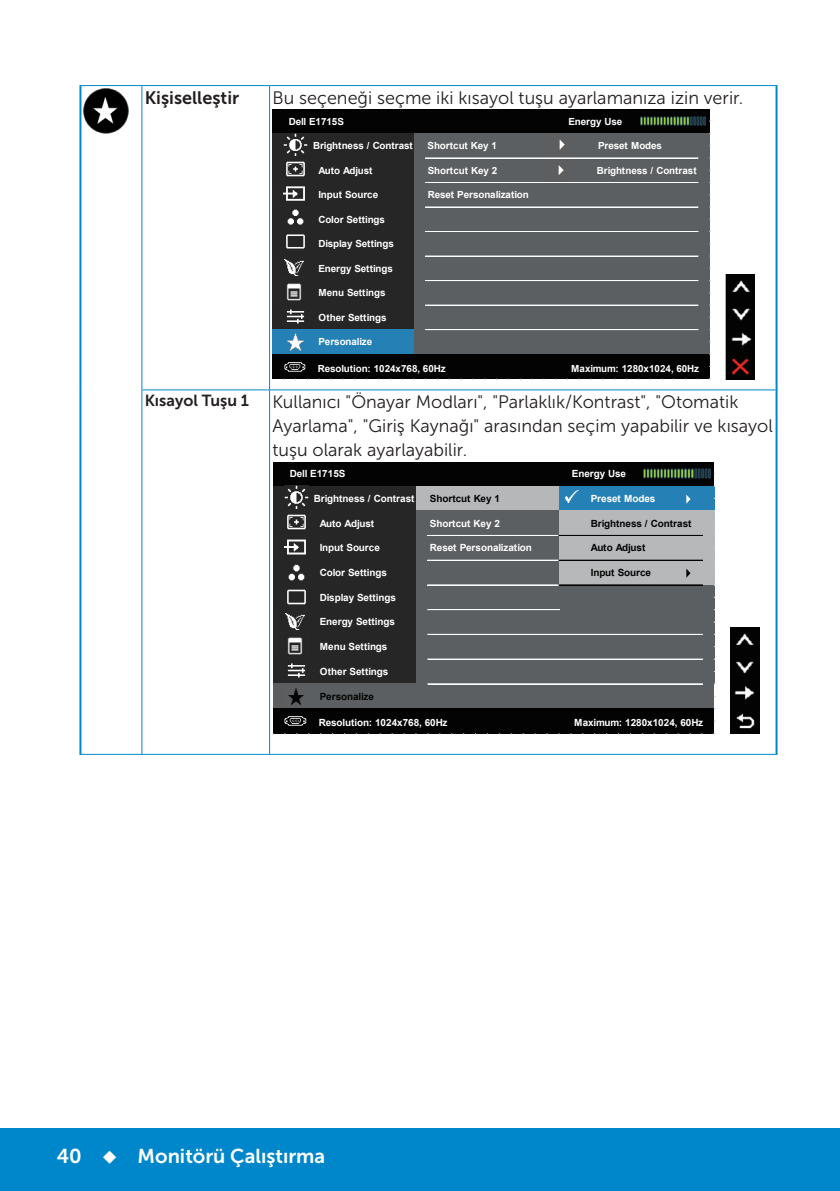
<style>
.page{position:relative;width:840px;height:1191px;background:#fff}
.page>*{position:absolute;margin:0;border:0;box-sizing:border-box;transform-origin:0 0}
.t1{font:20px "Museo Sans For Dell 700";color:#fff}
.Table_Paragraph{font:18px/24px "Museo Sans For Dell 300";color:#231f20}
.Table_Paragraph-2{font:18px "Museo Sans For Dell 700";color:#231f20}
.Table_Paragraph-3{font:16px "Museo Sans For Dell 700";color:#231f20}
.t2{font:700 9.8px "Arial";letter-spacing:-.005em;color:#fff}
.t3{font:700 9.8px "Arial";letter-spacing:-.01em;color:#030303}
</style>
<div class="page">
<div style="left:0;top:1128px;width:839px;height:63px;background:#0087cb"></div>
<hr style="left:79px;top:86px;width:2px;height:304px;background:#0087cb">
<hr style="left:79px;top:390px;width:2px;height:364px;background:#0087cb">
<hr style="left:79px;top:85px;width:63px;height:1px;background:#0087cb">
<hr style="left:141px;top:86px;width:1px;height:304px;background:#0087cb">
<hr style="left:142px;top:85px;width:127px;height:1px;background:#0087cb">
<hr style="left:269px;top:86px;width:1px;height:304px;background:#0087cb">
<hr style="left:775px;top:86px;width:2px;height:304px;background:#0087cb">
<hr style="left:269px;top:85px;width:508px;height:1px;background:#0087cb">
<hr style="left:141px;top:390px;width:1px;height:364px;background:#0087cb">
<hr style="left:142px;top:389px;width:127px;height:1px;background:#0087cb">
<hr style="left:269px;top:390px;width:1px;height:364px;background:#0087cb">
<hr style="left:775px;top:390px;width:2px;height:364px;background:#0087cb">
<hr style="left:269px;top:389px;width:506px;height:1px;background:#0087cb">
<hr style="left:79px;top:754px;width:63px;height:1px;background:#0087cb">
<hr style="left:142px;top:754px;width:127px;height:1px;background:#0087cb">
<hr style="left:269px;top:754px;width:508px;height:1px;background:#0087cb">
<img style="left:83px;top:88px;width:46px;height:46px">
<img style="left:725px;top:275px;width:29px;height:104px">
<div style="left:272px;top:109px;width:437px;height:25px;background:#030303"></div>
<div style="left:272px;top:133px;width:142px;height:50px;background:#262626"></div>
<div style="left:413px;top:133px;width:296px;height:50px;background:#5c5f61"></div>
<div style="left:272px;top:182px;width:36px;height:25px;background:#272727"></div>
<div style="left:307px;top:182px;width:107px;height:25px;background:#262626"></div>
<div style="left:413px;top:182px;width:296px;height:25px;background:#5c5f61"></div>
<div style="left:272px;top:207px;width:142px;height:49px;background:#262626"></div>
<div style="left:413px;top:207px;width:296px;height:49px;background:#5c5f61"></div>
<div style="left:272px;top:256px;width:36px;height:49px;background:#272727"></div>
<div style="left:307px;top:256px;width:107px;height:49px;background:#262626"></div>
<div style="left:413px;top:256px;width:296px;height:49px;background:#5c5f61"></div>
<div style="left:272px;top:305px;width:142px;height:25px;background:#262626"></div>
<div style="left:413px;top:305px;width:296px;height:25px;background:#5c5f61"></div>
<div style="left:272px;top:329px;width:142px;height:25px;background:#2581b5"></div>
<div style="left:413px;top:329px;width:296px;height:25px;background:#5c5f61"></div>
<div style="left:272px;top:354px;width:437px;height:25px;background:#030303"></div>
<hr style="left:425px;top:158px;width:272px;height:1px;background:#fff">
<hr style="left:425px;top:182px;width:272px;height:1px;background:#fff">
<hr style="left:425px;top:207px;width:272px;height:1px;background:#fff">
<hr style="left:425px;top:231px;width:272px;height:1px;background:#fff">
<hr style="left:425px;top:256px;width:272px;height:1px;background:#fff">
<hr style="left:425px;top:280px;width:272px;height:1px;background:#fff">
<hr style="left:425px;top:305px;width:272px;height:1px;background:#fff">
<hr style="left:425px;top:329px;width:272px;height:1px;background:#fff">
<img style="left:284px;top:133px;width:23px;height:68px">
<img style="left:286px;top:209px;width:19px;height:40px">
<img style="left:286px;top:309px;width:19px;height:42px">
<img style="left:559px;top:139px;width:6px;height:11px">
<img style="left:558px;top:165px;width:6px;height:10px">
<img style="left:640px;top:116px;width:66px;height:10px">
<img style="left:286px;top:283px;width:16px;height:18px">
<img style="left:284px;top:259px;width:20px;height:17px">
<img style="left:284px;top:362px;width:21px;height:10px">
<img style="left:730px;top:627px;width:29px;height:106px">
<div style="left:273px;top:462px;width:441px;height:24px;background:#030303"></div>
<div style="left:273px;top:486px;width:143px;height:25px;background:#262626"></div>
<div style="left:415px;top:486px;width:144px;height:25px;background:#b6b7b9"></div>
<div style="left:558px;top:486px;width:156px;height:25px;background:#2581b5"></div>
<div style="left:273px;top:511px;width:143px;height:25px;background:#262626"></div>
<div style="left:415px;top:511px;width:144px;height:25px;background:#5c5f61"></div>
<div style="left:558px;top:511px;width:156px;height:25px;background:#b7b8ba"></div>
<div style="left:273px;top:535px;width:36px;height:25px;background:#272727"></div>
<div style="left:308px;top:535px;width:108px;height:25px;background:#262626"></div>
<div style="left:415px;top:535px;width:144px;height:25px;background:#5c5f61"></div>
<div style="left:558px;top:535px;width:156px;height:25px;background:#b7b8ba"></div>
<div style="left:273px;top:560px;width:143px;height:50px;background:#262626"></div>
<div style="left:415px;top:560px;width:144px;height:27px;background:#5c5f61"></div>
<div style="left:558px;top:560px;width:156px;height:25px;background:#b7b8ba"></div>
<div style="left:273px;top:609px;width:36px;height:50px;background:#272727"></div>
<div style="left:308px;top:609px;width:108px;height:50px;background:#262626"></div>
<div style="left:415px;top:585px;width:299px;height:74px;background:#5c5f61"></div>
<div style="left:273px;top:659px;width:143px;height:25px;background:#262626"></div>
<div style="left:415px;top:659px;width:299px;height:25px;background:#5c5f61"></div>
<div style="left:273px;top:684px;width:36px;height:25px;background:#5b5d5f"></div>
<div style="left:308px;top:684px;width:406px;height:25px;background:#5c5f61"></div>
<div style="left:273px;top:708px;width:441px;height:25px;background:#030303"></div>
<hr style="left:427px;top:535px;width:131px;height:1px;background:#fff">
<hr style="left:558px;top:535px;width:144px;height:1px;background:#030303">
<hr style="left:427px;top:560px;width:131px;height:1px;background:#fff">
<hr style="left:558px;top:560px;width:144px;height:1px;background:#030303">
<hr style="left:427px;top:584px;width:131px;height:1px;background:#fff">
<hr style="left:427px;top:585px;width:131px;height:1px;background:#fff">
<hr style="left:558px;top:584px;width:144px;height:1px;background:#030303">
<hr style="left:558px;top:585px;width:144px;height:1px;background:#030303">
<hr style="left:427px;top:609px;width:132px;height:1px;background:#fff">
<hr style="left:427px;top:634px;width:275px;height:1px;background:#fff">
<hr style="left:427px;top:658px;width:275px;height:1px;background:#fff">
<hr style="left:427px;top:659px;width:275px;height:1px;background:#fff">
<hr style="left:427px;top:683px;width:275px;height:1px;background:#fff">
<hr style="left:427px;top:684px;width:275px;height:1px;background:#fff">
<img style="left:643px;top:468px;width:68px;height:11px">
<img style="left:565px;top:490px;width:14px;height:14px">
<img style="left:686px;top:494px;width:5px;height:10px">
<img style="left:285px;top:486px;width:23px;height:119px">
<img style="left:287px;top:663px;width:19px;height:15px">
<img style="left:288px;top:688px;width:16px;height:17px">
<img style="left:287px;top:637px;width:16px;height:18px">
<img style="left:285px;top:613px;width:20px;height:16px">
<img style="left:686px;top:568px;width:5px;height:10px">
<img style="left:284px;top:716px;width:22px;height:10px">
<p class="Table_Paragraph-2" style="left:145px;top:87px;width:96px">Kişiselleştir</p>
<p class="Table_Paragraph" style="left:272px;top:86px;width:472px">Bu seçeneği seçme iki kısayol tuşu ayarlamanıza izin verir.</p>
<p class="t2" style="left:313px;top:139px;width:101px">Brightness / Contrast</p>
<p class="t2" style="left:427px;top:139px;width:71px">Shortcut Key 1</p>
<p class="t2" style="left:597px;top:139px;width:65px">Preset Modes</p>
<p class="t2" style="left:288px;top:115px;width:57px">Dell E1715S</p>
<p class="t2" style="left:568px;top:115px;width:55px">Energy Use</p>
<p class="t2" style="left:318px;top:164px;width:55px">Auto Adjust</p>
<p class="t2" style="left:427px;top:164px;width:71px">Shortcut Key 2</p>
<p class="t2" style="left:596px;top:164px;width:101px">Brightness / Contrast</p>
<p class="t2" style="left:318px;top:188px;width:61px">Input Source</p>
<p class="t2" style="left:318px;top:213px;width:68px">Color Settings</p>
<p class="t2" style="left:318px;top:237px;width:77px">Display Settings</p>
<p class="t2" style="left:427px;top:188px;width:102px">Reset Personalization</p>
<p class="t2" style="left:318px;top:262px;width:76px">Energy Settings</p>
<p class="t2" style="left:318px;top:311px;width:69px">Other Settings</p>
<p class="t2" style="left:318px;top:335px;width:55px">Personalize</p>
<p class="t2" style="left:317px;top:362px;width:129px">Resolution: 1024x768, 60Hz</p>
<p class="t2" style="left:571px;top:362px;width:129px">Maximum: 1280x1024, 60Hz</p>
<p class="t2" style="left:318px;top:286px;width:68px">Menu Settings</p>
<p class="Table_Paragraph-3" style="left:145px;top:392px;width:106px">Kısayol Tuşu 1</p>
<p class="Table_Paragraph" style="left:272px;top:390px;width:501px">Kullanıcı "Önayar Modları", "Parlaklık/Kontrast", "Otomatik<br>Ayarlama", "Giriş Kaynağı" arasından seçim yapabilir ve kısayol tuşu olarak ayarlayabilir.</p>
<p class="t2" style="left:289px;top:467px;width:57px">Dell E1715S</p>
<p class="t2" style="left:571px;top:467px;width:56px">Energy Use</p>
<p class="t2" style="left:313px;top:492px;width:102px">Brightness / Contrast</p>
<p class="t3" style="left:430px;top:492px;width:71px">Shortcut Key 1</p>
<p class="t2" style="left:590px;top:492px;width:66px">Preset Modes</p>
<p class="t2" style="left:319px;top:516px;width:56px">Auto Adjust</p>
<p class="t2" style="left:429px;top:516px;width:71px">Shortcut Key 2</p>
<p class="t3" style="left:590px;top:516px;width:102px">Brightness / Contrast</p>
<p class="t2" style="left:319px;top:541px;width:62px">Input Source</p>
<p class="t2" style="left:429px;top:541px;width:103px">Reset Personalization</p>
<p class="t3" style="left:590px;top:541px;width:56px">Auto Adjust</p>
<p class="t2" style="left:319px;top:566px;width:69px">Color Settings</p>
<p class="t3" style="left:590px;top:566px;width:62px">Input Source</p>
<p class="t2" style="left:319px;top:591px;width:77px">Display Settings</p>
<p class="t2" style="left:319px;top:615px;width:76px">Energy Settings</p>
<p class="t2" style="left:319px;top:640px;width:69px">Menu Settings</p>
<p class="t2" style="left:319px;top:665px;width:70px">Other Settings</p>
<p class="t3" style="left:319px;top:689px;width:56px">Personalize</p>
<p class="t2" style="left:318px;top:716px;width:130px">Resolution: 1024x768, 60Hz</p>
<p class="t2" style="left:574px;top:716px;width:130px">Maximum: 1280x1024, 60Hz</p>
<h1 class="t1" style="left:57px;top:1144px;width:270px">40 ◆ Monitörü Çalıştırma</h1>
</div>
